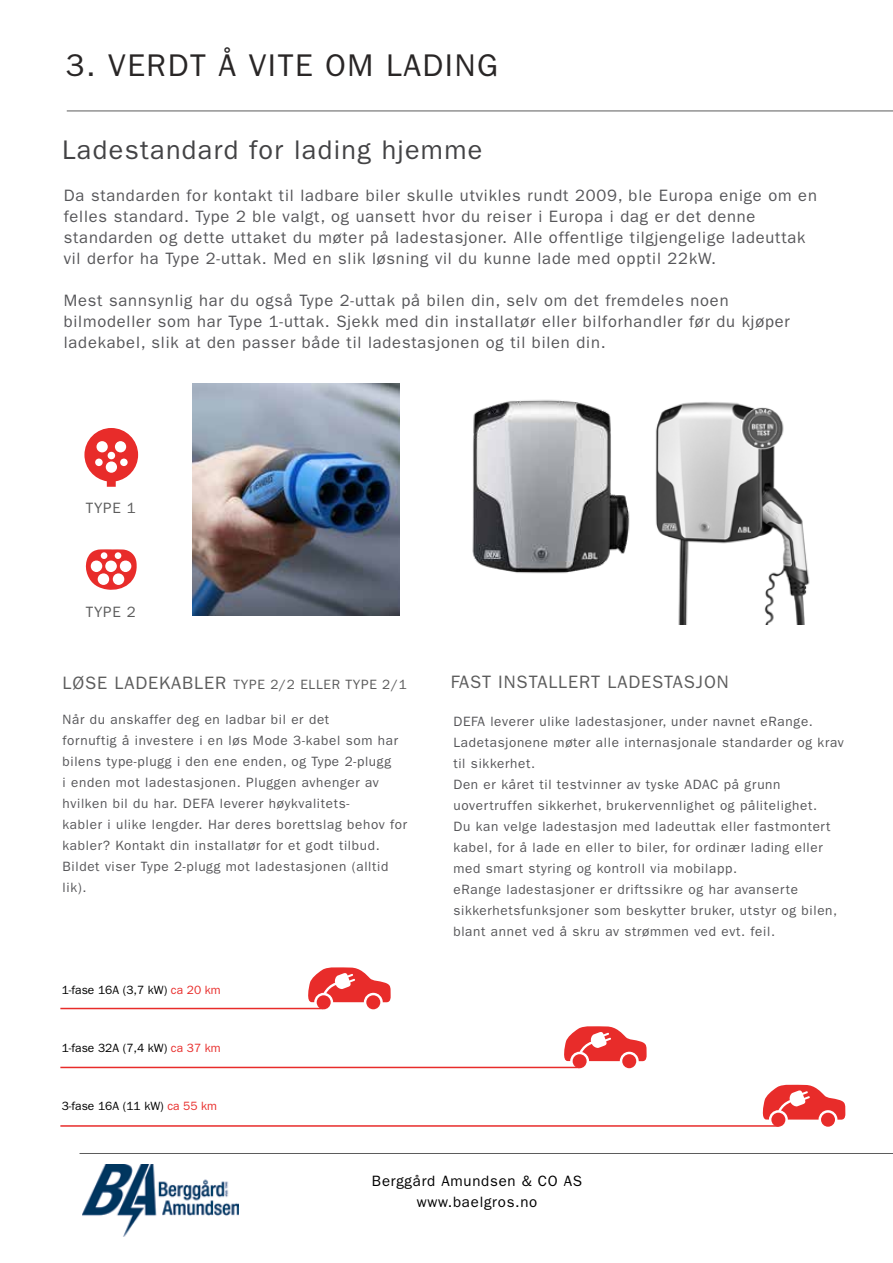
<style>
.page{position:relative;width:893px;height:1263px;background:#fff}
.page>*{position:absolute;margin:0;border:0;box-sizing:border-box;transform-origin:0 0}
.t1{font:31.5px "ITC Franklin Gothic Std";letter-spacing:.05em;color:#292626}
.t2{font:27px "ITC Franklin Gothic Std";letter-spacing:.05em;color:#434345}
.t3{font:18px "ITC Franklin Gothic Std";letter-spacing:.05em;color:#5c5c5c}
.t4{font:16.5px/21px "ITC Franklin Gothic Std";letter-spacing:.05em;color:#565659}
.t5{font:15px/21px "ITC Franklin Gothic Std";letter-spacing:.05em;color:#000101;text-align:center}
.t6{font:15px "ITC Franklin Gothic Std";letter-spacing:.05em;color:#5c5c5c}
.t7{font:13.5px/21px "ITC Franklin Gothic Std";letter-spacing:.05em;color:#565659}
.t8{font:13.5px "ITC Franklin Gothic Std";letter-spacing:.05em;color:#5c5c5c}
.t9{font:12px "ITC Franklin Gothic Std";color:#000}
.s1{font-size:18px}
.s2{color:#e82c2a}
</style>
<div class="page">
<hr style="left:80px;top:1153px;width:813px;height:1px;background:#5c5c5c">
<hr style="left:67px;top:111px;width:826px;height:1px;background:#5c5c5c">
<img style="left:82px;top:1165px;width:156px;height:71px">
<img style="left:192px;top:384px;width:207px;height:232px">
<svg style="left:84px;top:428px;width:54px;height:59px"></svg>
<svg style="left:85px;top:549px;width:52px;height:41px"></svg>
<img style="left:655px;top:402px;width:155px;height:223px">
<img style="left:472px;top:399px;width:158px;height:175px">
<div style="left:317px;top:995px;width:14px;height:14px;background:#e82c2a;border-radius:50%"></div>
<div style="left:366px;top:995px;width:14px;height:14px;background:#e82c2a;border-radius:50%"></div>
<svg style="left:308px;top:967px;width:83px;height:35px"></svg>
<div style="left:573px;top:1054px;width:14px;height:14px;background:#e82c2a;border-radius:50%"></div>
<div style="left:622px;top:1054px;width:14px;height:14px;background:#e82c2a;border-radius:50%"></div>
<svg style="left:564px;top:1026px;width:83px;height:35px"></svg>
<div style="left:771px;top:1113px;width:14px;height:14px;background:#e82c2a;border-radius:50%"></div>
<div style="left:821px;top:1113px;width:14px;height:14px;background:#e82c2a;border-radius:50%"></div>
<svg style="left:762px;top:1084px;width:84px;height:36px"></svg>
<hr style="left:60px;top:1008px;width:263px;height:1px;background:#e82c2a">
<hr style="left:60px;top:1067px;width:519px;height:1px;background:#e82c2a">
<hr style="left:60px;top:1125px;width:719px;height:2px;background:#e82c2a">
<h1 class="t1" style="left:66px;top:47px;width:434px">3. VERDT Å VITE OM LADING</h1>
<h2 class="t2" style="left:62px;top:134px;width:422px">Ladestandard for lading hjemme</h2>
<p class="t4" style="left:64px;top:185px;width:755px">Da standarden for kontakt til ladbare biler skulle utvikles rundt 2009, ble Europa enige om en felles standard. Type 2 ble valgt, og uansett hvor du reiser i Europa i dag er det denne standarden og dette uttaket du møter på ladestasjoner. Alle offentlige tilgjengelige ladeuttak vil derfor ha Type 2-uttak. Med en slik løsning vil du kunne lade med opptil 22kW.</p>
<p class="t4" style="left:64px;top:290px;width:727px">Mest sannsynlig har du også Type 2-uttak på bilen din, selv om det fremdeles noen bilmodeller som har Type 1-uttak. Sjekk med din installatør eller bilforhandler før du kjøper ladekabel, slik at den passer både til ladestasjonen og til bilen din.</p>
<p class="t6" style="left:86px;top:499px;width:51px">TYPE 1</p>
<p class="t6" style="left:86px;top:604px;width:51px">TYPE 2</p>
<p class="t8" style="left:63px;top:676px;width:346px"><span class="s1">LØSE LADEKABLER</span> TYPE 2/2 ELLER TYPE 2/1</p>
<p class="t7" style="left:63px;top:708px;width:346px">Når du anskaffer deg en ladbar bil er det<br>fornuftig å investere i en løs Mode 3-kabel som har bilens type-plugg i den ene enden, og Type 2-plugg<br>i enden mot ladestasjonen. Pluggen avhenger av hvilken bil du har. DEFA leverer høykvalitets-<br>kabler i ulike lengder. Har deres borettslag behov for kabler? Kontakt din installatør for et godt tilbud.<br>Bildet viser Type 2-plugg mot ladestasjonen (alltid lik).</p>
<p class="t9" style="left:62px;top:982px;width:160px">1-fase 16A (3,7 kW) <span class="s2">ca 20 km</span></p>
<p class="t9" style="left:62px;top:1041px;width:160px">1-fase 32A (7,4 kW) <span class="s2">ca 37 km</span></p>
<p class="t9" style="left:62px;top:1099px;width:157px">3-fase 16A (11 kW) <span class="s2">ca 55 km</span></p>
<h3 class="t3" style="left:451px;top:672px;width:279px">FAST INSTALLERT LADESTASJON</h3>
<p class="t7" style="left:453px;top:710px;width:392px">DEFA leverer ulike ladestasjoner, under navnet eRange.<br>Ladetasjonene møter alle internasjonale standarder og krav til sikkerhet.<br>Den er kåret til testvinner av tyske ADAC på grunn uovertruffen sikkerhet, brukervennlighet og pålitelighet.<br>Du kan velge ladestasjon med ladeuttak eller fastmontert kabel, for å lade en eller to biler, for ordinær lading eller med smart styring og kontroll via mobilapp.<br>eRange ladestasjoner er driftssikre og har avanserte sikkerhetsfunksjoner som beskytter bruker, utstyr og bilen, blant annet ved å skru av strømmen ved evt. feil.</p>
<p class="t5" style="left:372px;top:1170px;width:212px">Berggård Amundsen &amp; CO AS www.baelgros.no</p>
</div>
